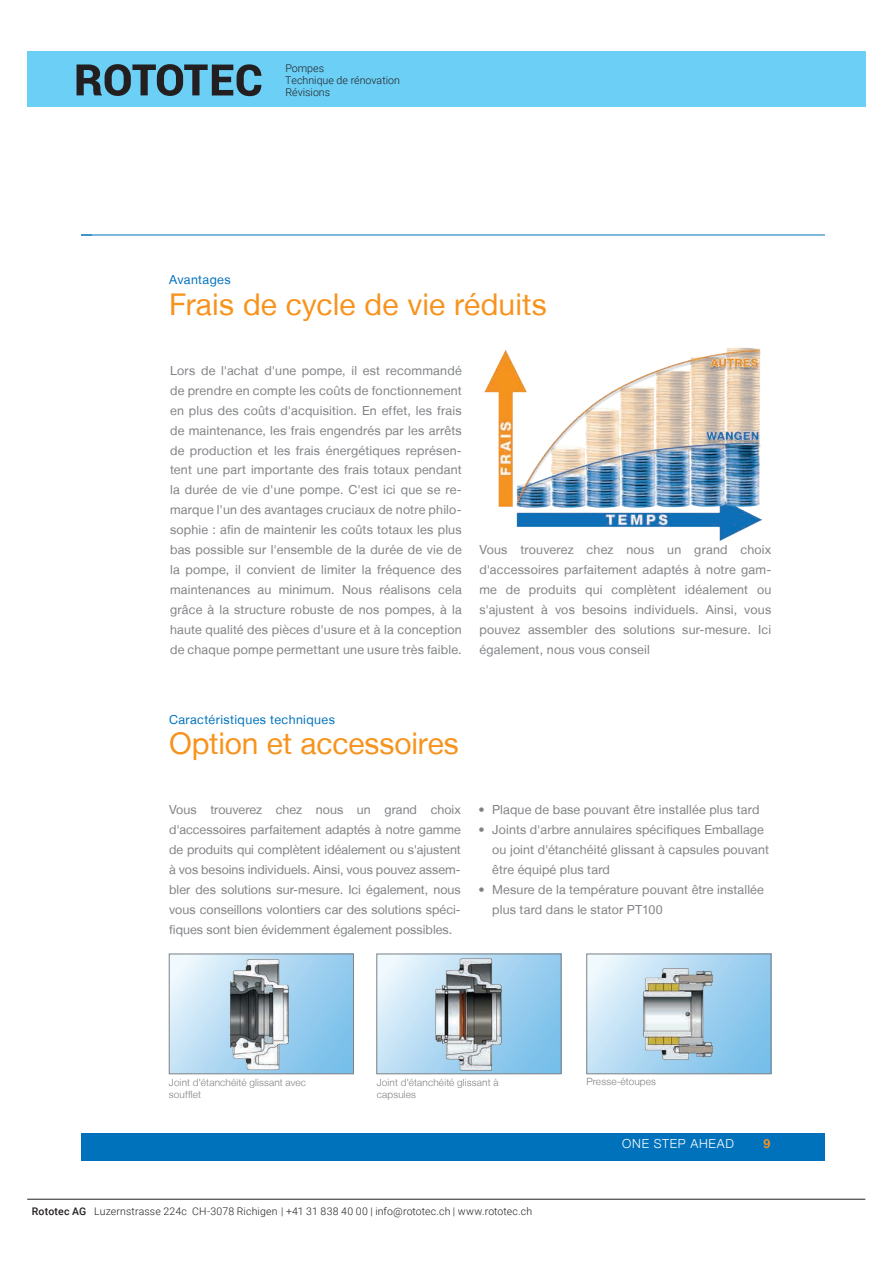
<style>
.page{position:relative;width:893px;height:1263px;background:#fff}
.page>*{position:absolute;margin:0;border:0;box-sizing:border-box;transform-origin:0 0}
.t1{font:30px "Helvetica Neue LT";color:#f7931d}
.t2{font:12.45px/20px "Helvetica Neue LT";letter-spacing:.01em;color:#808285;text-align:justify}
.t3{font:12.45px "Helvetica Neue LT";letter-spacing:.03em;color:#0072bc}
.t4{font:300 12.45px "Helvetica Neue LT";letter-spacing:.055em;color:#fff}
.t5{font:700 12.45px "Helvetica Neue LT";color:#f7931d}
.t6{font:300 10.65px/11.9px "Roboto";color:#231f20}
.t7{font:300 10.5px "Roboto";letter-spacing:.015em;color:#231f20}
.t8{font:300 10.05px/12px "Helvetica Neue LT";letter-spacing:.015em;color:#808285}
.s1{font-weight:500}
</style>
<div class="page">
<hr style="left:27px;top:1199px;width:838px;height:1px;background:#231f20">
<div style="left:27px;top:51px;width:838px;height:55px;background:#6bcff6"></div>
<svg style="left:77px;top:64px;width:184px;height:32px"></svg>
<hr style="left:81px;top:235px;width:743px;height:1px;background:#0072bc">
<div style="left:81px;top:1133px;width:743px;height:28px;background:#0072bc"></div>
<svg style="left:171px;top:956px;width:181px;height:116px;background:#aed8f2"></svg>
<img style="left:221px;top:956px;width:81px;height:115px">
<div style="left:169px;top:954px;width:185px;height:120px;border:1px solid #808285"></div>
<svg style="left:588px;top:956px;width:181px;height:116px;background:#aed8f2"></svg>
<img style="left:638px;top:967px;width:81px;height:94px">
<div style="left:586px;top:954px;width:185px;height:120px;border:1px solid #808285"></div>
<svg style="left:378px;top:956px;width:181px;height:116px;background:#aed8f2"></svg>
<img style="left:428px;top:956px;width:82px;height:115px">
<div style="left:376px;top:954px;width:185px;height:120px;border:1px solid #808285"></div>
<img style="left:484px;top:347px;width:278px;height:194px">
<p class="t6" style="left:285px;top:62px;width:116px">Pompes<br>Technique de rénovation<br>Révisions</p>
<p class="t3" style="left:169px;top:272px;width:63px">Avantages</p>
<h1 class="t1" style="left:169px;top:286px;width:379px">Frais de cycle de vie réduits</h1>
<p class="t2" style="left:170px;top:360px;width:293px">Lors de l'achat d'une pompe, il est recommandé de prendre en compte les coûts de fonctionnement en plus des coûts d'acquisition. En effet, les frais de maintenance, les frais engendrés par les arrêts de production et les frais énergétiques représen&shy;tent une part importante des frais totaux pendant la durée de vie d'une pompe. C'est ici que se re&shy;marque l'un des avantages cruciaux de notre philo&shy;sophie : afin de maintenir les coûts totaux les plus bas possible sur l'ensemble de la durée de vie de la pompe, il convient de limiter la fréquence des maintenances au minimum. Nous réalisons cela grâce à la structure robuste de nos pompes, à la haute qualité des pièces d'usure et à la conception de chaque pompe permettant une usure très faible.</p>
<p class="t2" style="left:479px;top:540px;width:293px">Vous trouverez chez nous un grand choix d'accessoires parfaitement adaptés à notre gam&shy;me de produits qui complètent idéalement ou s'ajustent à vos besoins individuels. Ainsi, vous pouvez assembler des solutions sur-mesure. Ici également, nous vous conseil</p>
<p class="t3" style="left:169px;top:712px;width:167px">Caractéristiques techniques</p>
<h1 class="t1" style="left:169px;top:725px;width:291px">Option et accessoires</h1>
<p class="t2" style="left:169px;top:799px;width:293px">Vous trouverez chez nous un grand choix d'accessoires parfaitement adaptés à notre gamme de produits qui complètent idéalement ou s'ajustent à vos besoins individuels. Ainsi, vous pouvez assem&shy;bler des solutions sur-mesure. Ici également, nous vous conseillons volontiers car des solutions spéci&shy;fiques sont bien évidemment également possibles.</p>
<p class="t2" style="left:478px;top:799px;width:282px">• Plaque de base pouvant être installée plus tard</p>
<p class="t2" style="left:492px;top:819px;width:278px;text-align:left;text-indent:-14px">• Joints d'arbre annulaires spécifiques Emballage ou joint d'étanchéité glissant à capsules pouvant être équipé plus tard</p>
<p class="t2" style="left:492px;top:879px;width:273px;text-indent:-14px">• Mesure de la température pouvant être installée plus tard dans le stator PT100</p>
<p class="t8" style="left:169px;top:1076px;width:139px">Joint d'étanchéité glissant avec soufflet</p>
<p class="t8" style="left:377px;top:1076px;width:123px">Joint d'étanchéité glissant à</p>
<p class="t8" style="left:586px;top:1075px;width:71px">Presse-étoupes</p>
<p class="t8" style="left:377px;top:1088px;width:41px">capsules</p>
<p class="t7" style="left:32px;top:1204px;width:502px"><span class="s1">Rototec AG</span> Luzernstrasse 224c CH-3078 Richigen | +41 31 838 40 00 | info@rototec.ch | www.rototec.ch</p>
<p class="t4" style="left:622px;top:1136px;width:113px">ONE STEP AHEAD</p>
<p class="t5" style="left:764px;top:1136px;width:8px">9</p>
</div>
